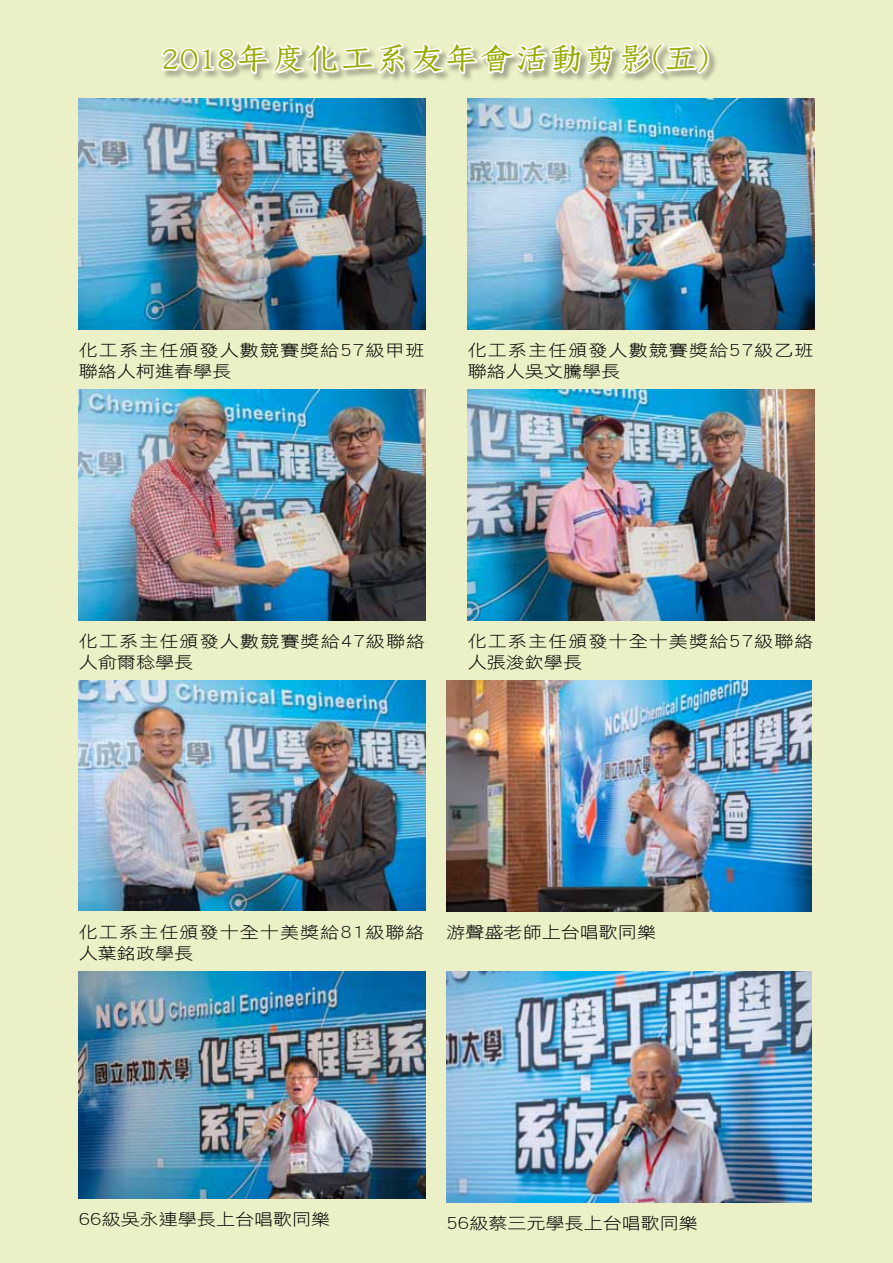
<style>
.page{position:relative;width:893px;height:1263px;background:#ecf0c7}
.page>*{position:absolute;margin:0;border:0;box-sizing:border-box;transform-origin:0 0}
.t1{font:29.55px "DF Fang Song W6 WINP BF";color:#9aaa00;scale:1.18 1}
.t2{font:16.2px/21px "DF Hei W3 WINP BF";letter-spacing:.055em;color:#000;scale:1.18 1}
.t3{font:16.2px "DF Hei W3 WINP BF";color:#000;scale:1.18 1}
</style>
<div class="page">
<img style="left:79px;top:99px;width:346px;height:231px">
<img style="left:468px;top:99px;width:346px;height:231px">
<img style="left:79px;top:389px;width:346px;height:231px">
<img style="left:468px;top:389px;width:346px;height:231px">
<img style="left:79px;top:681px;width:346px;height:230px">
<img style="left:446px;top:681px;width:366px;height:231px">
<img style="left:90px;top:42px;width:621px;height:95px">
<img style="left:79px;top:972px;width:346px;height:226px">
<img style="left:446px;top:972px;width:366px;height:230px">
<h1 class="t1" style="left:161px;top:44px;width:465px">2018年度化工系友年會活動剪影(五)</h1>
<p class="t2" style="left:79px;top:340px;width:295px">化工系主任頒發人數競賽獎給57級甲班聯絡人柯進春學長</p>
<p class="t2" style="left:468px;top:340px;width:295px">化工系主任頒發人數競賽獎給57級乙班聯絡人吳文騰學長</p>
<p class="t2" style="left:79px;top:630px;width:295px">化工系主任頒發人數競賽獎給47級聯絡人俞爾稔學長</p>
<p class="t2" style="left:468px;top:630px;width:295px">化工系主任頒發十全十美獎給57級聯絡人張浚欽學長</p>
<p class="t2" style="left:79px;top:921px;width:295px">化工系主任頒發十全十美獎給81級聯絡人葉銘政學長</p>
<p class="t3" style="left:446px;top:924px;width:179px">游聲盛老師上台唱歌同樂</p>
<p class="t3" style="left:79px;top:1211px;width:215px">66級吳永連學長上台唱歌同樂</p>
<p class="t3" style="left:446px;top:1215px;width:215px">56級蔡三元學長上台唱歌同樂</p>
</div>
